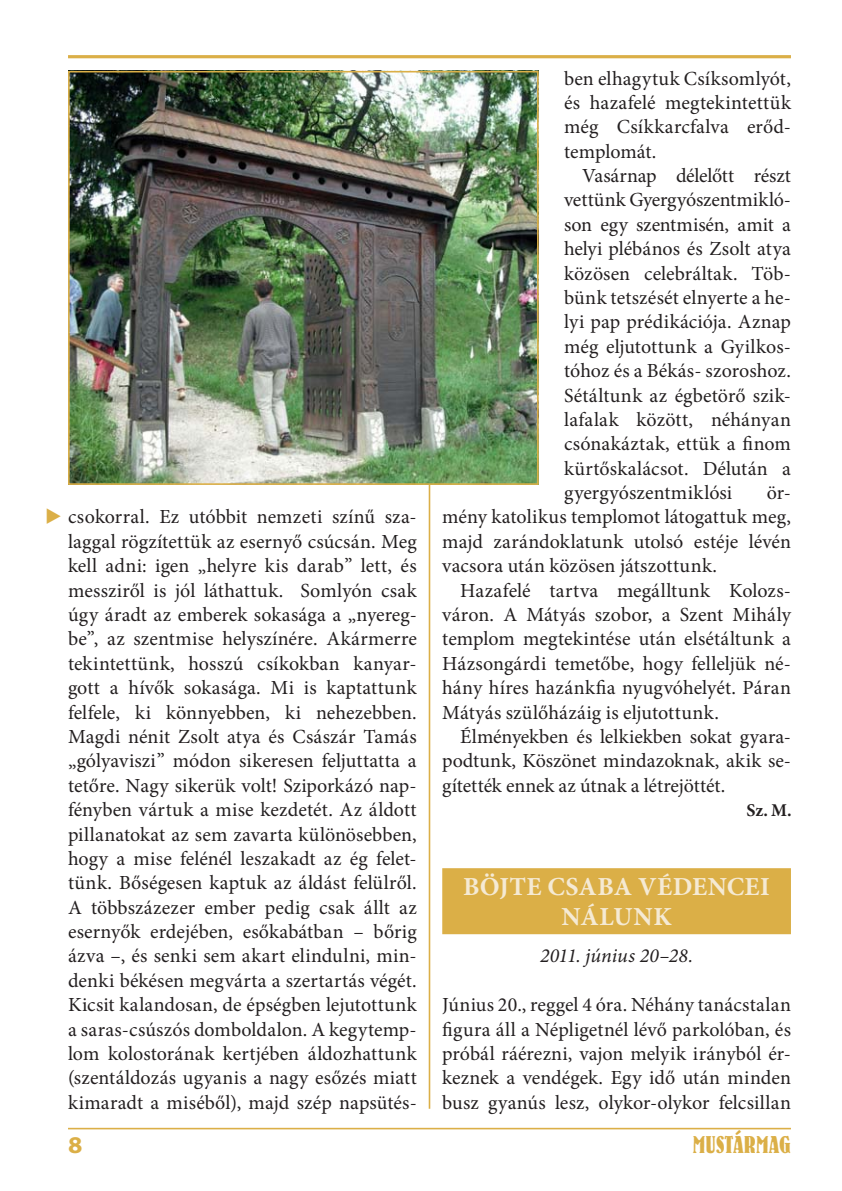
<style>
.page{position:relative;width:842px;height:1191px;background:#fff}
.page>*{position:absolute;margin:0;border:0;box-sizing:border-box;transform-origin:0 0}
.t1{font:700 26px/30px "Minion Pro";letter-spacing:.015em;color:#f5ead4;text-align:center}
.t2{font:24px "H Bernhard Condensed Bold";letter-spacing:.005em;color:#dbaf47}
.t3{font:700 semi-expanded 24px "Myriad Pro";color:#dbaf47}
.t4{font:20px/24.4px "Minion Pro";letter-spacing:.005em;color:#231f20;text-align:justify}
.t5{font:italic 20px "Minion Pro";color:#231f20}
.t6{font:700 18px "Minion Pro";color:#231f20}
.s1{font-family:"European Pi Three";color:#dbaf47}
</style>
<div class="page">
<hr style="left:68px;top:1127px;width:723px;height:2px;background:#dbaf47">
<hr style="left:429px;top:71px;width:1px;height:1037px;background:#dbaf47">
<div style="left:442px;top:868px;width:349px;height:66px;background:#dbaf47"></div>
<hr style="left:68px;top:55px;width:723px;height:3px;background:#dbaf47">
<img style="left:71px;top:74px;width:465px;height:408px">
<div style="left:68px;top:71px;width:471px;height:414px;border:2px solid #dbaf47"></div>
<p class="t4" style="left:68px;top:506px;width:350px;text-indent:-23px"><span class="s1">-</span> csokorral. Ez utóbbit nemzeti színű sza&shy;laggal rögzítettük az esernyő csúcsán. Meg kell adni: igen „helyre kis darab” lett, és messziről is jól láthattuk. Somlyón csak úgy áradt az emberek sokasága a „nyereg&shy;be”, az szentmise helyszínére. Akármerre tekintettünk, hosszú csíkokban kanyar&shy;gott a hívők sokasága. Mi is kaptattunk felfele, ki könnyebben, ki nehezebben.<br>Magdi nénit Zsolt atya és Császár Tamás „gólyaviszi” módon sikeresen feljuttatta a tetőre. Nagy sikerük volt! Sziporkázó nap&shy;fényben vártuk a mise kezdetét. Az áldott pillanatokat az sem zavarta különösebben, hogy a mise felénél leszakadt az ég felet&shy;tünk. Bőségesen kaptuk az áldást felülről.<br>A többszázezer ember pedig csak állt az esernyők erdejében, esőkabátban – bőrig ázva –, és senki sem akart elindulni, min&shy;denki békésen megvárta a szertartás végét.<br>Kicsit kalandosan, de épségben lejutottunk a saras-csúszós domboldalon. A kegytemp&shy;lom kolostorának kertjében áldozhattunk (szentáldozás ugyanis a nagy esőzés miatt kimaradt a miséből), majd szép napsütés-</p>
<p class="t4" style="left:564px;top:68px;width:228px">ben elhagytuk Csíksomlyót, és hazafelé megtekintettük még Csíkkarcfalva erőd&shy;templomát.</p>
<p class="t4" style="left:564px;top:165px;width:228px;text-indent:18px">Vasárnap délelőtt részt vettünk Gyergyó szent mikló&shy;son egy szentmisén, amit a helyi plébános és Zsolt atya közösen celebráltak. Töb&shy;bünk tetszését elnyerte a he&shy;lyi pap prédikációja. Aznap még eljutottunk a Gyilkos&shy;tóhoz és a Békás- szoroshoz.<br>Sétáltunk az égbetörő szik&shy;lafalak között, néhányan csónakáztak, ettük a finom kürtőskalácsot. Délután a gyergyószentmiklósi</p>
<p class="t4" style="left:442px;top:482px;width:350px;text-indent:324px">ör&shy;mény katolikus templomot látogattuk meg, majd zarándoklatunk utolsó estéje lévén vacsora után közösen játszottunk.</p>
<p class="t4" style="left:442px;top:580px;width:350px;text-indent:18px">Hazafelé tartva megálltunk Kolozs&shy;váron. A Mátyás szobor, a Szent Mihály templom megtekintése után elsétáltunk a Házsongárdi temetőbe, hogy felleljük né&shy;hány híres hazánkfia nyugvóhelyét. Páran Mátyás szülőházáig is eljutottunk.</p>
<p class="t4" style="left:442px;top:726px;width:350px;text-indent:18px">Élményekben és lelkiekben sokat gyara&shy;podtunk, Köszönet mindazoknak, akik se&shy;gítették ennek az útnak a létrejöttét.</p>
<p class="t6" style="left:746px;top:803px;width:47px">Sz. M.</p>
<h1 class="t1" style="left:463px;top:873px;width:308px">BÖJTE CSABA VÉDENCEI<br>NÁLUNK</h1>
<p class="t5" style="left:540px;top:948px;width:155px">2011. június 20–28.</p>
<p class="t4" style="left:442px;top:994px;width:350px">Június 20., reggel 4 óra. Néhány tanácstalan figura áll a Népligetnél lévő parkolóban, és próbál ráérezni, vajon melyik irányból ér&shy;keznek a vendégek. Egy idő után minden busz gyanús lesz, olykor-olykor felcsillan</p>
<p class="t3" style="left:68px;top:1135px;width:16px">8</p>
<p class="t2" style="left:693px;top:1135px;width:100px">MUSTÁRMAG</p>
</div>
